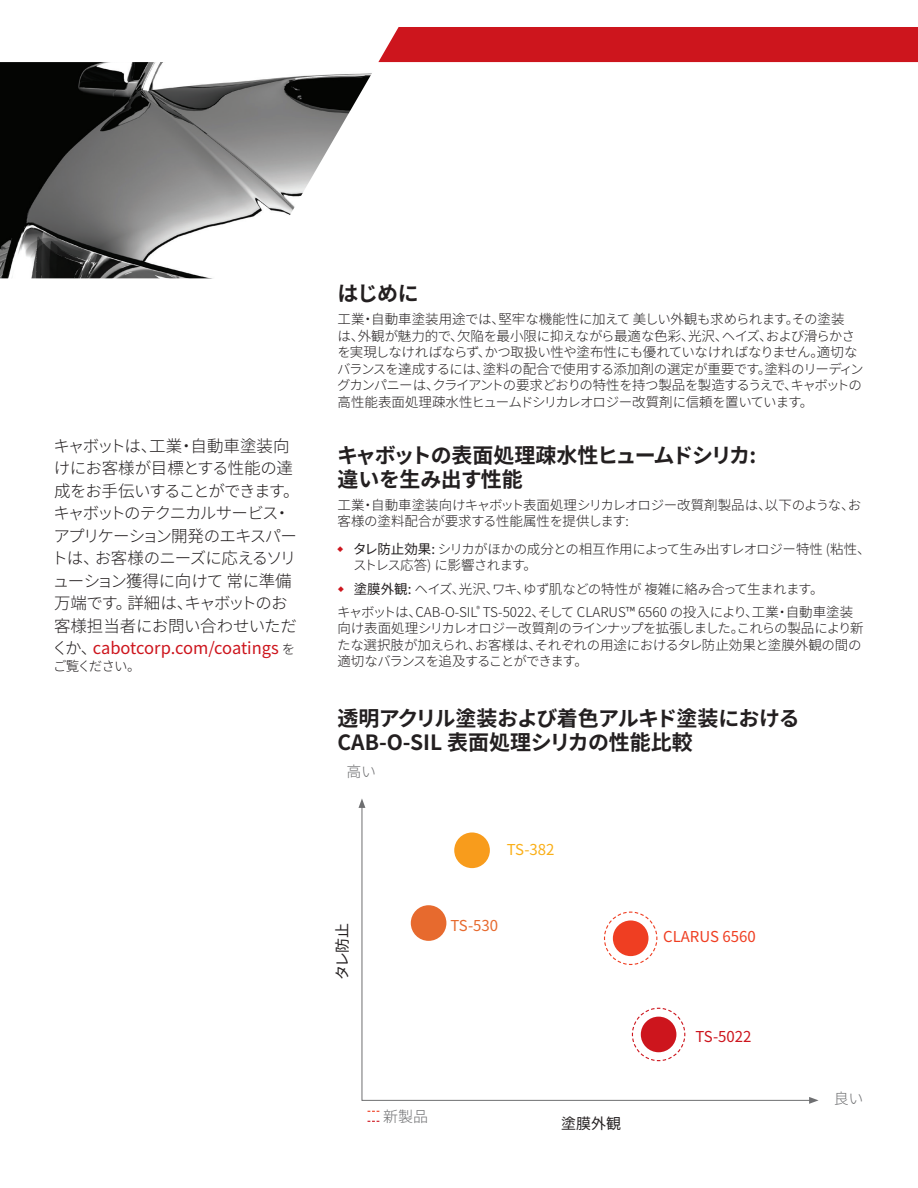
<style>
.page{position:relative;width:918px;height:1188px;background:#fff}
.page>*{position:absolute;margin:0;border:0;box-sizing:border-box;transform-origin:0 0}
.t1{font:700 21px/24px "Source Han Sans JP";letter-spacing:-.03em;color:#231f20}
.t2{font:700 21px/24px "Source Han Sans JP";letter-spacing:-.05em;color:#231f20}
.t3{font:300 16.5px/22.5px "Source Han Sans JP";letter-spacing:-.05em;color:#231f20}
.t4{font:15px "Source Han Sans JP";color:#ef3e22}
.t5{font:15px "Source Han Sans JP";color:#231f20}
.t6{font:15px "Source Han Sans JP";color:#cd151d}
.t7{font:300 15px "Source Han Sans JP";letter-spacing:-.01em;color:#6e6f71}
.t8{font:15px "Source Han Sans JP";color:#faaf18}
.t9{font:15px "Source Han Sans JP";color:#e76a2e}
.t10{font:300 13.5px/16.5px "Source Han Sans JP";letter-spacing:-.03em;color:#231f20}
.t11{font:300 13.5px/16.5px "Source Han Sans JP";letter-spacing:-.01em;color:#231f20}
.s1{font-weight:400;color:#cd151d}
.s2{font-size:13.5px}
.s3{font-weight:400}
</style>
<div class="page">
<svg style="left:361px;top:807px;width:448px;height:294px"></svg>
<svg style="left:359px;top:798px;width:6px;height:10px"></svg>
<svg style="left:809px;top:1097px;width:10px;height:7px"></svg>
<div style="left:454px;top:832px;width:36px;height:36px;background:#f89c1c;border-radius:50%"></div>
<div style="left:411px;top:905px;width:35px;height:36px;background:#e76a2e;border-radius:50%"></div>
<svg style="left:603px;top:911px;width:55px;height:55px"></svg>
<svg style="left:631px;top:1007px;width:55px;height:55px"></svg>
<div style="left:641px;top:1017px;width:35px;height:35px;background:#cd151d;border-radius:50%"></div>
<img style="left:0;top:62px;width:372px;height:216px">
<div style="left:378px;top:27px;width:540px;height:35px;background:#cd151d"></div>
<p class="t3" style="left:52px;top:435px;width:250px">キャボットは、工業・自動車塗装向けにお客様が目標とする性能の達成をお手伝いすることができます。キャボットのテクニカルサービス・アプリケーション開発のエキスパートは、お客様のニーズに応えるソリューション獲得に向けて 常に準備万端です。詳細は、キャボットのお客様担当者にお問い合わせいただくか、<span class="s1">cabotcorp.com/coatings</span> <span class="s2">を</span></p>
<p class="t10" style="left:53px;top:658px;width:89px">ご覧ください。</p>
<h1 class="t1" style="left:338px;top:282px;width:83px">はじめに</h1>
<p class="t10" style="left:337px;top:311px;width:528px">工業・自動車塗装用途では、堅牢な機能性に加えて 美しい外観も求められます。その塗装<br>は、外観が魅力的で、欠陥を最小限に抑えながら最適な色彩、光沢、ヘイズ、および滑らかさを実現しなければならず、かつ取扱い性や塗布性にも優れていなければなりません。適切なバランスを達成するには、塗料の配合で使用する添加剤の選定が重要です。塗料のリーディングカンパニーは、クライアントの要求どおりの特性を持つ製品を製造するうえで、キャボットの高性能表面処理疎水性ヒュームドシリカレオロジー改質剤に信頼を置いています。</p>
<h1 class="t2" style="left:337px;top:443px;width:421px">キャボットの表面処理疎水性ヒュームドシリカ:違いを生み出す性能</h1>
<p class="t11" style="left:338px;top:497px;width:525px">工業・自動車塗装向けキャボット表面処理シリカレオロジー改質剤製品は、以下のような、お客様の塗料配合が要求する性能属性を提供します:</p>
<p class="t10" style="left:353px;top:541px;width:519px"><span class="s3">タレ防止効果:</span> シリカがほかの成分との相互作用によって生み出すレオロジー特性 (粘性、ストレス応答) に影響されます。</p>
<p class="t11" style="left:337px;top:577px;width:518px;line-height:23.2px;text-indent:17px"><span class="s3">塗膜外観:</span> ヘイズ、光沢、ワキ、ゆず肌などの特性が 複雑に絡み合って生まれます。<br>キャボットは、CAB-O-SIL<sup>®</sup> TS-5022、そして CLARUS™ 6560 の投入により、工業・自動車塗装</p>
<p class="t10" style="left:337px;top:620px;width:528px">向け表面処理シリカレオロジー改質剤のラインナップを拡張しました。これらの製品により新たな選択肢が加えられ、お客様は、それぞれの用途におけるタレ防止効果と塗膜外観の間の適切なバランスを追及することができます。</p>
<h1 class="t1" style="left:338px;top:707px;width:464px">透明アクリル塗装および着色アルキド塗装における<br>CAB-O-SIL 表面処理シリカの性能比較</h1>
<p class="t7" style="left:347px;top:763px;width:31px">高い</p>
<p class="t5" style="left:334px;top:980px;width:59px;rotate:-90deg">タレ防止</p>
<p class="t8" style="left:507px;top:841px;width:49px">TS-382</p>
<p class="t9" style="left:451px;top:917px;width:49px">TS-530</p>
<p class="t7" style="left:383px;top:1108px;width:46px">新製品</p>
<p class="t5" style="left:561px;top:1115px;width:61px">塗膜外観</p>
<p class="t4" style="left:663px;top:928px;width:94px">CLARUS 6560</p>
<p class="t6" style="left:696px;top:1029px;width:58px">TS-5022</p>
<p class="t7" style="left:834px;top:1090px;width:31px">良い</p>
</div>
